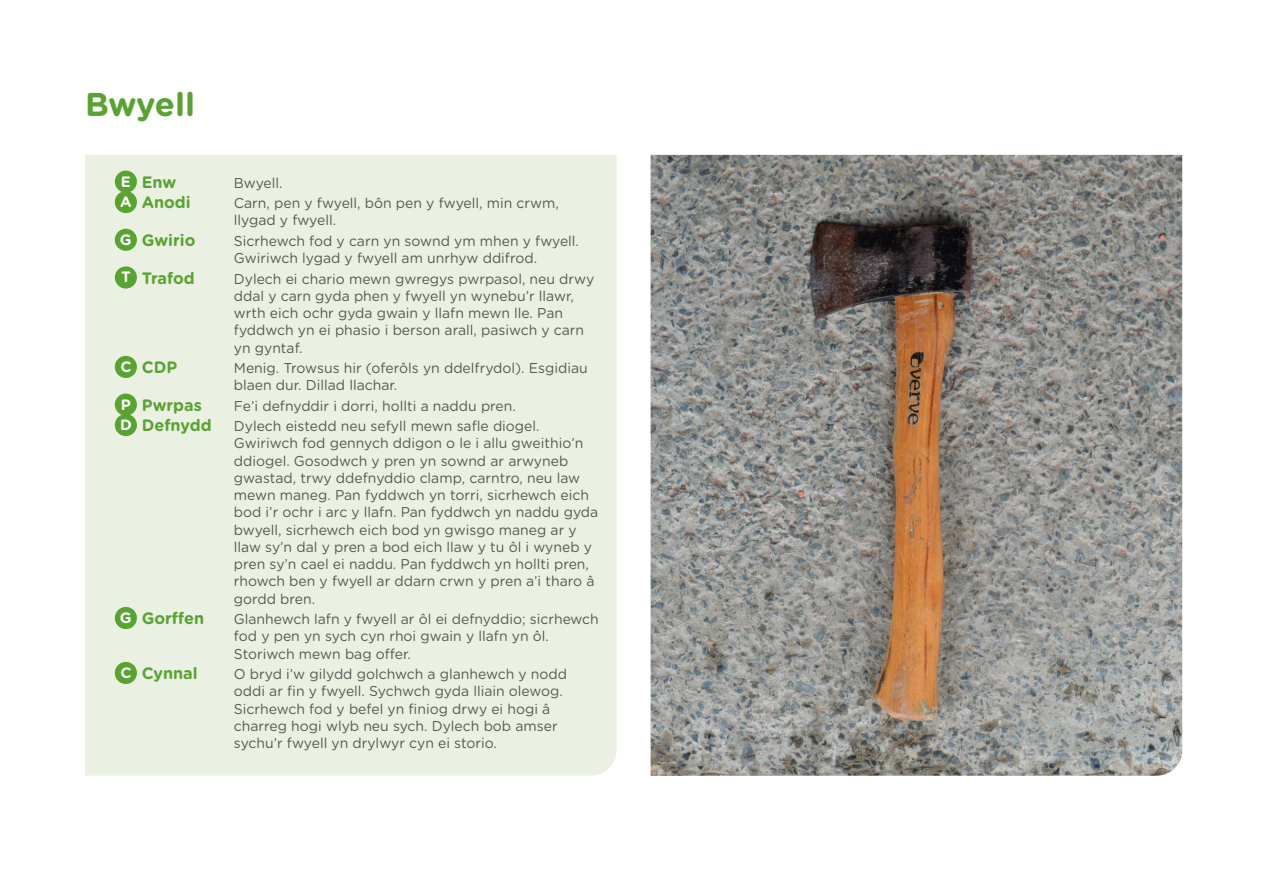
<style>
.page{position:relative;width:1263px;height:893px;background:#fff}
.page>*{position:absolute;margin:0;border:0;box-sizing:border-box;transform-origin:0 0}
.t1{font:700 33px "Gotham Rounded";letter-spacing:-.01em;color:#58a332}
.Subtiles{font:700 16.5px "Gotham Rounded";color:#58a332}
.t2{font:700 15px "Gotham Rounded";color:#fff}
.Subtiles-2{font:14.25px/17.2px "Gotham Rounded";color:#575756}
</style>
<div class="page">
<div style="left:85px;top:155px;width:532px;height:621px;background:#ebf1e2"></div>
<img style="left:651px;top:155px;width:531px;height:621px">
<div style="left:115px;top:171px;width:22px;height:22px;background:#58a332;border-radius:50%"></div>
<div style="left:115px;top:191px;width:22px;height:22px;background:#58a332;border-radius:50%"></div>
<div style="left:115px;top:229px;width:22px;height:22px;background:#58a332;border-radius:50%"></div>
<div style="left:115px;top:266px;width:22px;height:23px;background:#58a332;border-radius:50%"></div>
<div style="left:115px;top:356px;width:22px;height:22px;background:#58a332;border-radius:50%"></div>
<div style="left:115px;top:394px;width:22px;height:22px;background:#58a332;border-radius:50%"></div>
<div style="left:115px;top:414px;width:22px;height:22px;background:#58a332;border-radius:50%"></div>
<div style="left:115px;top:607px;width:22px;height:22px;background:#58a332;border-radius:50%"></div>
<div style="left:115px;top:662px;width:22px;height:22px;background:#58a332;border-radius:50%"></div>
<p class="t1" style="left:85px;top:80px;width:112px">Bwyell</p>
<p class="t2" style="left:121px;top:170px;width:12px">E</p>
<p class="Subtiles" style="left:142px;top:170px;width:36px">Enw</p>
<p class="Subtiles-2" style="left:234px;top:173px;width:50px">Bwyell.</p>
<p class="t2" style="left:120px;top:191px;width:13px">A</p>
<p class="Subtiles" style="left:142px;top:190px;width:50px">Anodi</p>
<p class="Subtiles-2" style="left:234px;top:194px;width:326px">Carn, pen y fwyell, bôn pen y fwyell, min crwm, llygad y fwyell.</p>
<p class="t2" style="left:120px;top:228px;width:13px">G</p>
<p class="Subtiles" style="left:142px;top:228px;width:55px">Gwirio</p>
<p class="Subtiles-2" style="left:234px;top:232px;width:347px">Sicrhewch fod y carn yn sownd ym mhen y fwyell.<br>Gwiriwch lygad y fwyell am unrhyw ddifrod.</p>
<p class="t2" style="left:121px;top:266px;width:11px">T</p>
<p class="Subtiles" style="left:142px;top:266px;width:55px">Trafod</p>
<p class="Subtiles-2" style="left:234px;top:269px;width:362px">Dylech ei chario mewn gwregys pwrpasol, neu drwy ddal y carn gyda phen y fwyell yn wynebu’r llawr, wrth eich ochr gyda gwain y llafn mewn lle. Pan fyddwch yn ei phasio i berson arall, pasiwch y carn yn gyntaf.</p>
<p class="t2" style="left:120px;top:356px;width:13px">C</p>
<p class="Subtiles" style="left:142px;top:355px;width:37px">CDP</p>
<p class="Subtiles-2" style="left:234px;top:359px;width:355px">Menig. Trowsus hir (oferôls yn ddelfrydol). Esgidiau blaen dur. Dillad llachar.</p>
<p class="t2" style="left:121px;top:393px;width:12px">P</p>
<p class="Subtiles" style="left:142px;top:393px;width:62px">Pwrpas</p>
<p class="Subtiles-2" style="left:234px;top:396px;width:283px">Fe’i defnyddir i dorri, hollti a naddu pren.</p>
<p class="t2" style="left:120px;top:414px;width:13px">D</p>
<p class="Subtiles" style="left:142px;top:413px;width:71px">Defnydd</p>
<p class="Subtiles-2" style="left:234px;top:417px;width:366px">Dylech eistedd neu sefyll mewn safle diogel.<br>Gwiriwch fod gennych ddigon o le i allu gweithio’n ddiogel. Gosodwch y pren yn sownd ar arwyneb gwastad, trwy ddefnyddio clamp, carntro, neu law mewn maneg. Pan fyddwch yn torri, sicrhewch eich bod i’r ochr i arc y llafn. Pan fyddwch yn naddu gyda bwyell, sicrhewch eich bod yn gwisgo maneg ar y llaw sy’n dal y pren a bod eich llaw y tu ôl i wyneb y pren sy’n cael ei naddu. Pan fyddwch yn hollti pren, rhowch ben y fwyell ar ddarn crwn y pren a’i tharo â gordd bren.</p>
<p class="t2" style="left:120px;top:607px;width:13px">G</p>
<p class="Subtiles" style="left:142px;top:606px;width:64px">Gorffen</p>
<p class="Subtiles-2" style="left:234px;top:610px;width:366px">Glanhewch lafn y fwyell ar ôl ei defnyddio; sicrhewch fod y pen yn sych cyn rhoi gwain y llafn yn ôl.<br>Storiwch mewn bag offer.</p>
<p class="t2" style="left:120px;top:662px;width:13px">C</p>
<p class="Subtiles" style="left:142px;top:661px;width:57px">Cynnal</p>
<p class="Subtiles-2" style="left:234px;top:665px;width:335px">O bryd i’w gilydd golchwch a glanhewch y nodd oddi ar fin y fwyell. Sychwch gyda lliain olewog.<br>Sicrhewch fod y befel yn finiog drwy ei hogi â charreg hogi wlyb neu sych. Dylech bob amser sychu’r fwyell yn drylwyr cyn ei storio.</p>
</div>
